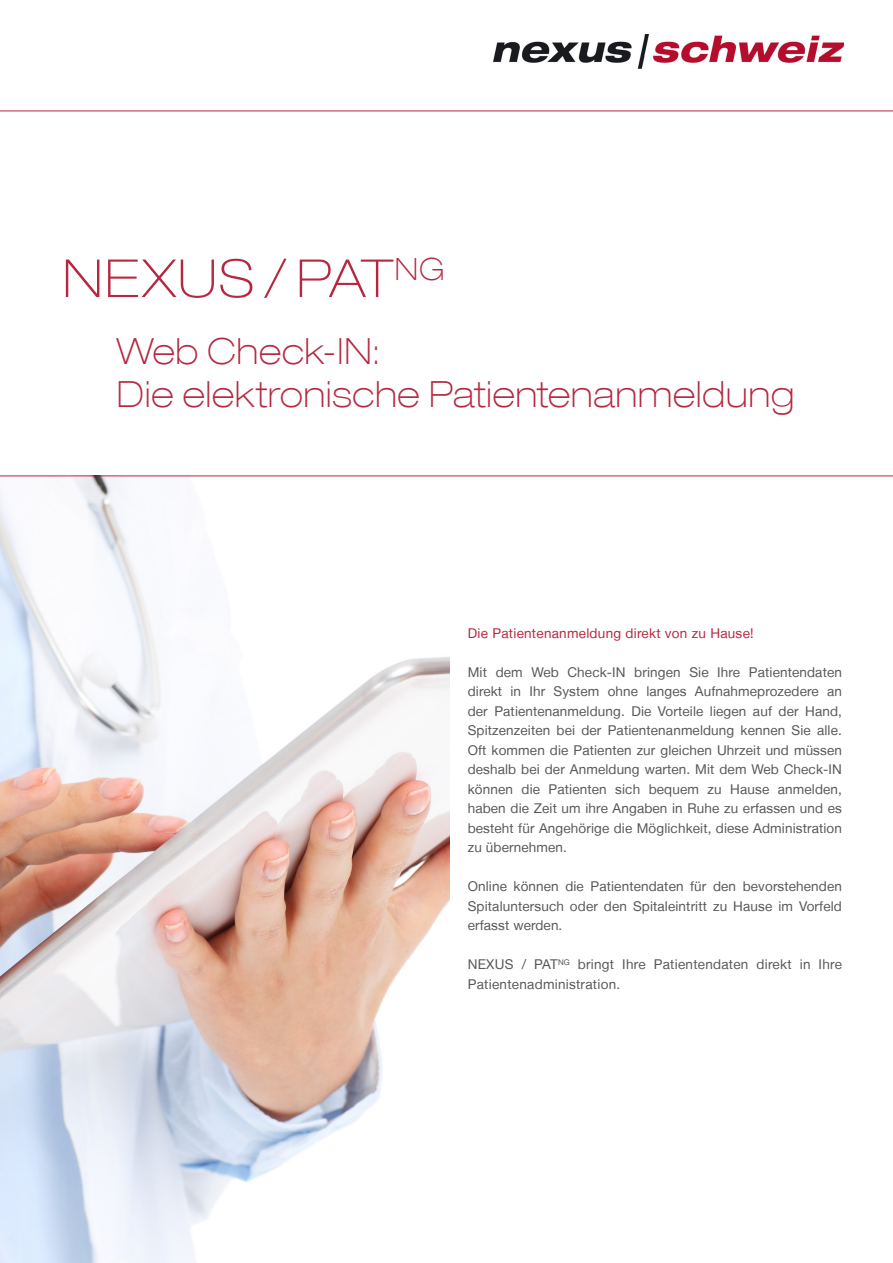
<style>
.page{position:relative;width:893px;height:1263px;background:#fff}
.page>*{position:absolute;margin:0;border:0;box-sizing:border-box;transform-origin:0 0}
.Headline-1-LIGHT{font:100 expanded 52.5px "Helvetica Neue LT";letter-spacing:.035em;color:#b62841}
.Headline-1-LIGHT-2{font:100 expanded 36px/43.2px "Helvetica Neue LT";letter-spacing:.02em;color:#b62841}
.Einführungstext{font:13.5px/19.5px "Helvetica Neue LT";letter-spacing:.01em;color:#57585a;text-align:justify}
.Einführungstext-2{font:13.5px "Helvetica Neue LT";letter-spacing:.02em;color:#b62841}
</style>
<div class="page">
<hr style="left:0;top:111px;width:893px;height:1px;background:#b62841">
<img style="left:0;top:476px;width:449px;height:787px">
<hr style="left:0;top:475px;width:893px;height:1px;background:#b62841">
<img style="left:493px;top:34px;width:350px;height:35px">
<p class="Headline-1-LIGHT" style="left:63px;top:247px;width:383px">NEXUS / PAT<sup>NG</sup></p>
<p class="Headline-1-LIGHT-2" style="left:117px;top:329px;width:679px">Web Check-IN:<br>Die elektronische Patientenanmeldung</p>
<p class="Einführungstext-2" style="left:468px;top:625px;width:287px">Die Patientenanmeldung direkt von zu Hause!</p>
<p class="Einführungstext" style="left:468px;top:662px;width:376px">Mit dem Web Check-IN bringen Sie Ihre Patientendaten direkt in Ihr System ohne langes Aufnahmeprozedere an der Patientenanmeldung. Die Vorteile liegen auf der Hand, Spitzenzeiten bei der Patientenanmeldung kennen Sie alle.<br>Oft kommen die Patienten zur gleichen Uhrzeit und müssen deshalb bei der Anmeldung warten. Mit dem Web Check-IN können die Patienten sich bequem zu Hause anmelden, haben die Zeit um ihre Angaben in Ruhe zu erfassen und es besteht für Angehörige die Möglichkeit, diese Administration zu übernehmen.</p>
<p class="Einführungstext" style="left:468px;top:877px;width:376px">Online können die Patientendaten für den bevorstehenden Spitaluntersuch oder den Spitaleintritt zu Hause im Vorfeld erfasst werden.</p>
<p class="Einführungstext" style="left:468px;top:955px;width:376px">NEXUS / PAT<sup>NG</sup> bringt Ihre Patientendaten direkt in Ihre<br>Patientenadministration.</p>
</div>
